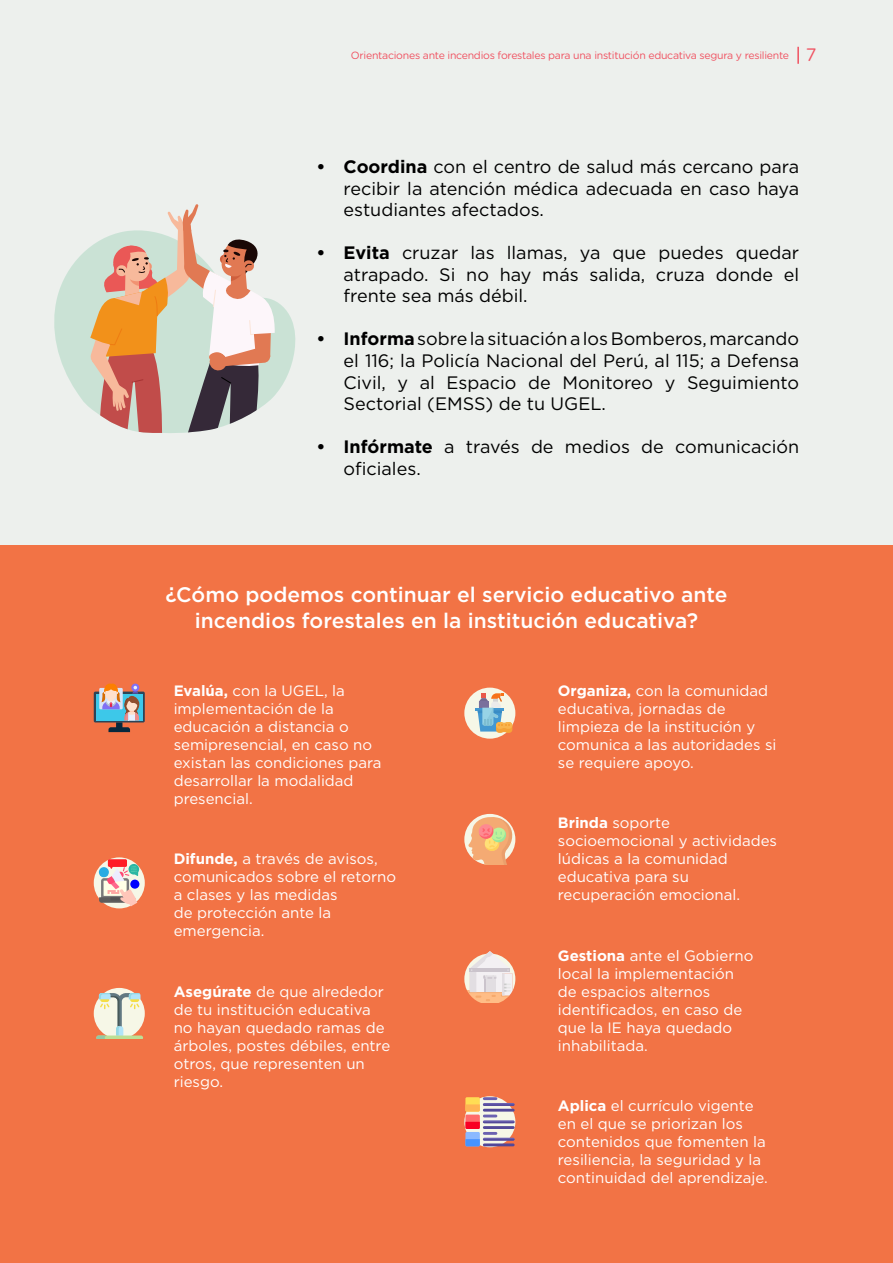
<style>
.page{position:relative;width:893px;height:1263px;background:#fff}
.page>*{position:absolute;margin:0;border:0;box-sizing:border-box;transform-origin:0 0}
.Subtitulos{font:500 21px/25.5px "Gotham";color:#fff;text-align:center}
.t1{font:18px/21.6px "Gotham";color:#000;text-align:justify}
.Parrafos{font:15px/18px "Gotham";color:#fff}
.t2{font:10.5px "Gotham Rounded";letter-spacing:-.025em;color:#f05261}
.s1{font-size:18px}
.s2{font-weight:700}
</style>
<div class="page">
<div style="left:1px;top:0;width:892px;height:1263px;background:#edf0ed"></div>
<svg style="left:797px;top:47px;width:2px;height:17px"></svg>
<div style="left:0;top:545px;width:893px;height:718px;background:#f27345"></div>
<div style="left:94px;top:691px;width:51px;height:31px;background:#2d4456;border-radius:2px"></div>
<div style="left:96px;top:694px;width:47px;height:26px;background:#3dc8e9"></div>
<div style="left:99px;top:688px;width:24px;height:21px;background:#d9e4f7"></div>
<svg style="left:102px;top:684px;width:37px;height:48px"></svg>
<div style="left:94px;top:857px;width:51px;height:51px;background:#f6f7e7;border-radius:50%"></div>
<svg style="left:99px;top:859px;width:40px;height:47px"></svg>
<div style="left:94px;top:988px;width:51px;height:50px;background:#f6f7e7;border-radius:50%"></div>
<svg style="left:96px;top:993px;width:47px;height:45px"></svg>
<div style="left:464px;top:688px;width:51px;height:51px;background:#f6f7e7;border-radius:50%"></div>
<hr style="left:475px;top:708px;width:29px;height:2px;background:#4398d1">
<svg style="left:478px;top:693px;width:34px;height:40px"></svg>
<svg style="left:464px;top:814px;width:51px;height:51px"></svg>
<svg style="left:468px;top:817px;width:46px;height:48px"></svg>
<svg style="left:464px;top:951px;width:51px;height:51px"></svg>
<svg style="left:464px;top:1096px;width:51px;height:51px"></svg>
<div style="left:465px;top:1097px;width:15px;height:14px;background:#ffdd54"></div>
<hr style="left:483px;top:1103px;width:32px;height:3px;background:#6b61b1">
<div style="left:465px;top:1114px;width:15px;height:15px;background:#ff6b6b"></div>
<div style="left:465px;top:1132px;width:15px;height:14px;background:#8bb9ff"></div>
<hr style="left:483px;top:1097px;width:14px;height:3px;background:#6b61b1">
<hr style="left:483px;top:1120px;width:32px;height:3px;background:#6b61b1">
<hr style="left:483px;top:1114px;width:14px;height:3px;background:#6b61b1">
<hr style="left:483px;top:1138px;width:32px;height:2px;background:#6b61b1">
<hr style="left:483px;top:1132px;width:14px;height:3px;background:#6b61b1">
<svg style="left:465px;top:1104px;width:50px;height:7px"></svg>
<svg style="left:465px;top:1122px;width:50px;height:7px"></svg>
<svg style="left:465px;top:1139px;width:50px;height:7px"></svg>
<svg style="left:54px;top:247px;width:241px;height:161px;fill:#cae2d5"></svg>
<svg style="left:90px;top:204px;width:185px;height:229px"></svg>
<p class="t2" style="left:351px;top:49px;width:467px">Orientaciones ante incendios forestales para una institución educativa segura y resiliente <span class="s1">7</span></p>
<p class="t1" style="left:344px;top:156px;width:457px;text-indent:-27px"><span class="s2">• Coordina</span> con el centro de salud más cercano para recibir la atención médica adecuada en caso haya estudiantes afectados.</p>
<p class="t1" style="left:344px;top:242px;width:457px;text-indent:-27px"><span class="s2">• Evita</span> cruzar las llamas, ya que puedes quedar atrapado. Si no hay más salida, cruza donde el frente sea más débil.</p>
<p class="t1" style="left:344px;top:328px;width:457px;text-indent:-27px"><span class="s2">• Informa</span> sobre la situación a los Bomberos, marcando el 116; la Policía Nacional del Perú, al 115; a Defensa Civil, y al Espacio de Monitoreo y Seguimiento Sectorial (EMSS) de tu UGEL.</p>
<p class="t1" style="left:344px;top:435px;width:457px;text-indent:-27px"><span class="s2">• Infórmate</span> a través de medios de comunicación oficiales.</p>
<p class="Subtitulos" style="left:165px;top:582px;width:564px">¿Cómo podemos continuar el servicio educativo ante incendios forestales en la institución educativa?</p>
<p class="Parrafos" style="left:174px;top:681px;width:209px"><span class="s2">Evalúa,</span> con la UGEL, la implementación de la educación a distancia o semipresencial, en caso no existan las condiciones para desarrollar la modalidad presencial.</p>
<p class="Parrafos" style="left:174px;top:849px;width:224px"><span class="s2">Difunde,</span> a través de avisos, comunicados sobre el retorno a clases y las medidas<br>de protección ante la emergencia.</p>
<p class="Parrafos" style="left:174px;top:982px;width:218px"><span class="s2">Asegúrate</span> de que alrededor de tu institución educativa no hayan quedado ramas de árboles, postes débiles, entre otros, que representen un riesgo.</p>
<p class="Parrafos" style="left:558px;top:681px;width:220px"><span class="s2">Organiza,</span> con la comunidad educativa, jornadas de limpieza de la institución y comunica a las autoridades si se requiere apoyo.</p>
<p class="Parrafos" style="left:558px;top:813px;width:221px"><span class="s2">Brinda</span> soporte socioemocional y actividades lúdicas a la comunidad educativa para su recuperación emocional.</p>
<p class="Parrafos" style="left:558px;top:946px;width:197px"><span class="s2">Gestiona</span> ante el Gobierno local la implementación de espacios alternos identificados, en caso de que la IE haya quedado inhabilitada.</p>
<p class="Parrafos" style="left:558px;top:1096px;width:211px"><span class="s2">Aplica</span> el currículo vigente en el que se priorizan los contenidos que fomenten la resiliencia, la seguridad y la continuidad del aprendizaje.</p>
</div>
